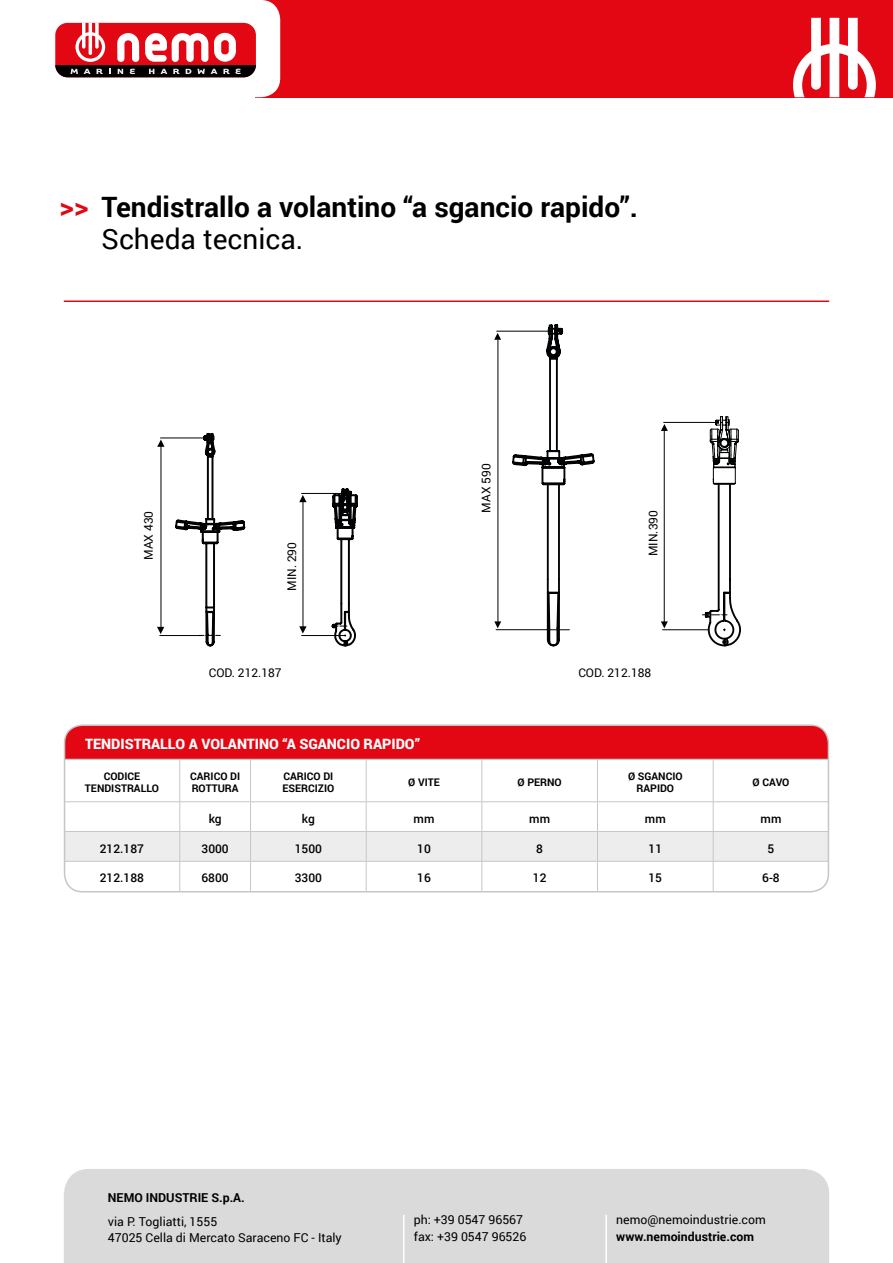
<style>
.page{position:relative;width:893px;height:1263px;background:#fff}
.page>*{position:absolute;margin:0;border:0;box-sizing:border-box;transform-origin:0 0}
.t1{font:700 28.05px/31.5px "Roboto";color:#000}
.t2{font:900 14.25px "Roboto";color:#fff}
.t3{font:12.3px/16.5px "Roboto";color:#000}
.t4{font:700 12.3px "Roboto";color:#000}
.t5{font:500 12px "Roboto";color:#000}
.t6{font:12px "Roboto";color:#000}
.t7{font:700 10.5px/12.6px "Roboto";color:#000;text-align:center}
.s1{color:#e30613}
.s2{font-weight:400}
</style>
<div class="page">
<hr style="left:64px;top:300px;width:765px;height:2px;background:#e30613">
<div style="left:256px;top:0;width:637px;height:97px;background:#e30613"></div>
<svg style="left:793px;top:18px;width:83px;height:79px"></svg>
<div style="left:236px;top:0;width:44px;height:97px;background:#fff;border-radius:20px"></div>
<div style="left:64px;top:1169px;width:765px;height:94px;background:#dadada"></div>
<hr style="left:403px;top:1215px;width:1px;height:48px;background:#fff">
<hr style="left:605px;top:1215px;width:2px;height:48px;background:#fff">
<div style="left:65px;top:725px;width:763px;height:34px;background:#e30613"></div>
<svg style="left:65px;top:760px;width:764px;height:131px"></svg>
<hr style="left:65px;top:801px;width:115px;height:1px;background:#c6c6c6">
<hr style="left:180px;top:801px;width:71px;height:1px;background:#c6c6c6">
<hr style="left:251px;top:801px;width:115px;height:1px;background:#c6c6c6">
<hr style="left:366px;top:801px;width:116px;height:1px;background:#c6c6c6">
<hr style="left:482px;top:801px;width:115px;height:1px;background:#c6c6c6">
<hr style="left:597px;top:801px;width:116px;height:1px;background:#c6c6c6">
<hr style="left:713px;top:801px;width:115px;height:1px;background:#c6c6c6">
<hr style="left:828px;top:725px;width:1px;height:34px;background:#c6c6c6">
<hr style="left:65px;top:725px;width:115px;height:1px;background:#c6c6c6">
<hr style="left:713px;top:725px;width:115px;height:1px;background:#c6c6c6">
<hr style="left:65px;top:759px;width:115px;height:1px;background:#c6c6c6">
<hr style="left:180px;top:759px;width:71px;height:1px;background:#c6c6c6">
<hr style="left:251px;top:759px;width:115px;height:1px;background:#c6c6c6">
<hr style="left:366px;top:759px;width:116px;height:1px;background:#c6c6c6">
<hr style="left:482px;top:759px;width:115px;height:1px;background:#c6c6c6">
<hr style="left:597px;top:759px;width:116px;height:1px;background:#c6c6c6">
<hr style="left:713px;top:759px;width:115px;height:1px;background:#c6c6c6">
<hr style="left:65px;top:725px;width:1px;height:34px;background:#c6c6c6">
<div style="left:64px;top:724px;width:765px;height:168px;border:2px solid #c6c6c6;border-radius:18px"></div>
<svg style="left:157px;top:439px;width:8px;height:8px"></svg>
<svg style="left:157px;top:627px;width:7px;height:7px"></svg>
<hr style="left:160px;top:437px;width:45px;height:1px;background:#010203">
<hr style="left:159px;top:635px;width:43px;height:1px;background:#010203">
<hr style="left:161px;top:445px;width:1px;height:185px;background:#010203">
<svg style="left:174px;top:432px;width:184px;height:215px"></svg>
<svg style="left:491px;top:97px;width:251px;height:550px"></svg>
<svg style="left:702px;top:610px;width:25px;height:9px"></svg>
<svg style="left:688px;top:383px;width:51px;height:208px"></svg>
<div style="left:55px;top:23px;width:201px;height:54px;background:#e30613;border-radius:12px"></div>
<div style="left:55px;top:65px;width:201px;height:12px;background:#000"></div>
<svg style="left:71px;top:69px;width:7px;height:5px"></svg>
<svg style="left:84px;top:69px;width:7px;height:5px"></svg>
<svg style="left:97px;top:69px;width:6px;height:5px"></svg>
<svg style="left:118px;top:69px;width:5px;height:5px"></svg>
<svg style="left:130px;top:69px;width:5px;height:5px"></svg>
<svg style="left:149px;top:69px;width:5px;height:5px"></svg>
<svg style="left:160px;top:69px;width:7px;height:5px"></svg>
<svg style="left:173px;top:69px;width:6px;height:5px"></svg>
<svg style="left:186px;top:69px;width:5px;height:5px"></svg>
<svg style="left:197px;top:69px;width:8px;height:5px"></svg>
<svg style="left:211px;top:69px;width:6px;height:5px"></svg>
<svg style="left:75px;top:23px;width:30px;height:39px"></svg>
<svg style="left:145px;top:33px;width:63px;height:29px"></svg>
<svg style="left:117px;top:33px;width:22px;height:29px"></svg>
<div style="left:214px;top:33px;width:22px;height:29px;background:#fff;border-radius:11px"></div>
<svg style="left:221px;top:40px;width:8px;height:14px"></svg>
<svg style="left:223px;top:69px;width:18px;height:5px"></svg>
<h1 class="t1" style="left:102px;top:190px;width:538px;text-indent:-42px"><span class="s1">&gt;&gt;</span> Tendistrallo a volantino “a sgancio rapido”.<br><span class="s2">Scheda tecnica.</span></h1>
<p class="t6" style="left:140px;top:560px;width:51px;rotate:-90deg">MAX 430</p>
<p class="t6" style="left:284px;top:591px;width:50px;rotate:-90deg">MIN. 290</p>
<p class="t6" style="left:478px;top:513px;width:51px;rotate:-90deg">MAX 590</p>
<p class="t6" style="left:645px;top:556px;width:47px;rotate:-90deg">MIN.390</p>
<p class="t6" style="left:209px;top:664px;width:74px">COD. 212.187</p>
<p class="t6" style="left:578px;top:664px;width:74px">COD. 212.188</p>
<p class="t2" style="left:85px;top:734px;width:336px">TENDISTRALLO A VOLANTINO “A SGANCIO RAPIDO”</p>
<p class="t7" style="left:85px;top:769px;width:75px">CODICE<br>TENDISTRALLO</p>
<p class="t7" style="left:190px;top:769px;width:51px;text-align:left">CARICO DI<br>ROTTURA</p>
<p class="t7" style="left:282px;top:769px;width:53px;text-align:left">CARICO DI<br>ESERCIZIO</p>
<p class="t7" style="left:408px;top:775px;width:33px">Ø VITE</p>
<p class="t7" style="left:518px;top:775px;width:46px">Ø PERNO</p>
<p class="t7" style="left:628px;top:769px;width:56px">Ø SGANCIO<br>RAPIDO</p>
<p class="t7" style="left:752px;top:775px;width:38px">Ø CAVO</p>
<p class="t5" style="left:209px;top:810px;width:14px">kg</p>
<p class="t5" style="left:302px;top:810px;width:14px">kg</p>
<p class="t5" style="left:414px;top:810px;width:22px">mm</p>
<p class="t5" style="left:529px;top:810px;width:22px">mm</p>
<p class="t5" style="left:645px;top:810px;width:22px">mm</p>
<p class="t5" style="left:760px;top:810px;width:22px">mm</p>
<p class="t5" style="left:100px;top:840px;width:46px">212.187</p>
<p class="t5" style="left:202px;top:840px;width:29px">3000</p>
<p class="t5" style="left:295px;top:840px;width:29px">1500</p>
<p class="t5" style="left:417px;top:840px;width:15px">10</p>
<p class="t5" style="left:536px;top:840px;width:8px">8</p>
<p class="t5" style="left:648px;top:840px;width:15px">11</p>
<p class="t5" style="left:768px;top:840px;width:8px">5</p>
<p class="t5" style="left:100px;top:870px;width:46px">212.188</p>
<p class="t5" style="left:201px;top:870px;width:29px">6800</p>
<p class="t5" style="left:295px;top:870px;width:29px">3300</p>
<p class="t5" style="left:417px;top:870px;width:15px">16</p>
<p class="t5" style="left:533px;top:870px;width:15px">12</p>
<p class="t5" style="left:648px;top:870px;width:15px">15</p>
<p class="t5" style="left:762px;top:870px;width:19px">6-8</p>
<p class="t4" style="left:108px;top:1189px;width:138px">NEMO INDUSTRIE S.p.A.</p>
<p class="t3" style="left:108px;top:1213px;width:235px">via P. Togliatti, 1555<br>47025 Cella di Mercato Saraceno FC - Italy</p>
<p class="t3" style="left:414px;top:1211px;width:114px">ph: +39 0547 96567 fax: +39 0547 96526</p>
<p class="t3" style="left:616px;top:1211px;width:151px">nemo@nemoindustrie.com</p>
<p class="t4" style="left:616px;top:1228px;width:139px">www.nemoindustrie.com</p>
</div>
